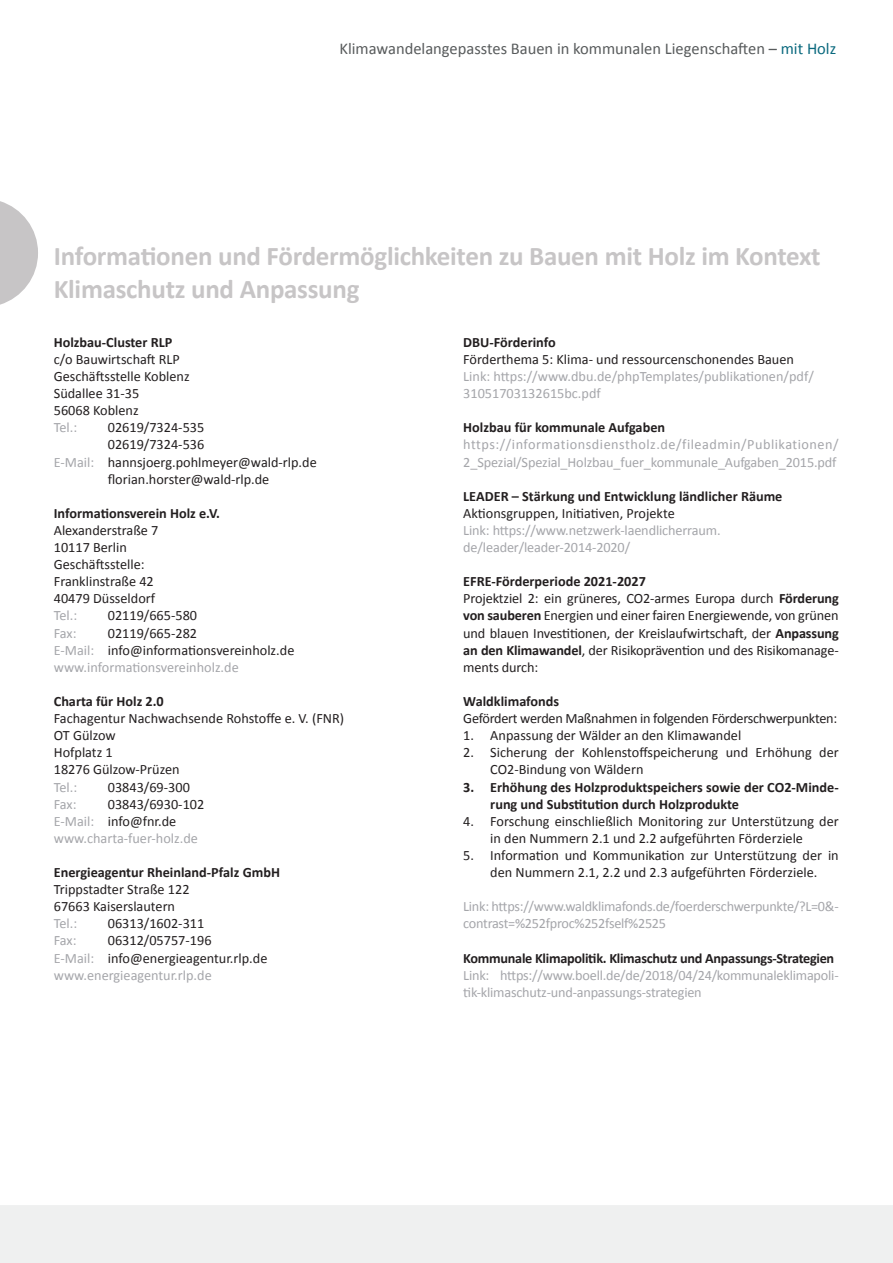
<style>
.page{position:relative;width:893px;height:1263px;background:#fff}
.page>*{position:absolute;margin:0;border:0;box-sizing:border-box;transform-origin:0 0}
.t1{font:700 27px/32.4px "Calibri";letter-spacing:-.01em;color:#c7c5c6}
.t2{font:16.5px "Calibri";color:#585b5c}
.t3{font:14.25px/17.1px "Calibri";color:#231f20}
.t4{font:14.25px/17.1px "Calibri";letter-spacing:-.01em;color:#a5a6aa}
.t5{font:700 14.25px/17.1px "Calibri";color:#231f20}
.t6{font:14.25px/17.1px "Calibri";letter-spacing:.02em;color:#a5a6aa}
.t7{font:700 14.25px "Calibri";letter-spacing:-.02em;color:#231f20}
.t8{font:14.25px "Calibri";letter-spacing:-.02em;color:#231f20}
.s1{color:#0a697e}
.s2{color:#a5a6aa}
.s3{font-weight:700}
</style>
<div class="page">
<div style="left:0;top:1205px;width:893px;height:58px;background:#eff0f0"></div>
<svg style="left:0;top:201px;width:38px;height:104px"></svg>
<p class="t2" style="left:339px;top:38px;width:498px">Klimawandelangepasstes Bauen in kommunalen Liegenschaften – <span class="s1">mit Holz</span></p>
<p class="t1" style="left:54px;top:239px;width:768px">Informationen und Fördermöglichkeiten zu Bauen mit Holz im Kontext<br>Klimaschutz und Anpassung</p>
<p class="t5" style="left:54px;top:333px;width:120px">Holzbau-Cluster RLP</p>
<p class="t3" style="left:54px;top:351px;width:128px">c/o Bauwirtschaft RLP</p>
<p class="t3" style="left:54px;top:368px;width:137px">Geschäftsstelle Koblenz</p>
<p class="t3" style="left:54px;top:385px;width:87px">Südallee 31-35</p>
<p class="t3" style="left:54px;top:402px;width:86px">56068 Koblenz</p>
<p class="t4" style="left:54px;top:419px;width:25px">Tel.:</p>
<p class="t3" style="left:108px;top:419px;width:98px">02619/7324-535</p>
<p class="t3" style="left:108px;top:436px;width:98px">02619/7324-536</p>
<p class="t3" style="left:54px;top:453px;width:265px"><span class="s2">E-Mail:</span> hannsjoerg.pohlmeyer@wald-rlp.de</p>
<p class="t3" style="left:108px;top:470px;width:163px">florian.horster@wald-rlp.de</p>
<p class="t5" style="left:54px;top:504px;width:168px">Informationsverein Holz e.V.</p>
<p class="t3" style="left:54px;top:522px;width:106px">Alexanderstraße 7</p>
<p class="t3" style="left:54px;top:539px;width:75px">10117 Berlin</p>
<p class="t3" style="left:54px;top:556px;width:92px">Geschäftsstelle:</p>
<p class="t3" style="left:54px;top:573px;width:102px">Franklinstraße 42</p>
<p class="t3" style="left:54px;top:590px;width:103px">40479 Düsseldorf</p>
<p class="t4" style="left:54px;top:607px;width:25px">Tel.:</p>
<p class="t3" style="left:108px;top:607px;width:91px">02119/665-580</p>
<p class="t4" style="left:54px;top:624px;width:24px">Fax:</p>
<p class="t3" style="left:108px;top:624px;width:91px">02119/665-282</p>
<p class="t3" style="left:54px;top:641px;width:242px"><span class="s2">E-Mail:</span> info@informationsvereinholz.de</p>
<p class="t4" style="left:54px;top:658px;width:186px">www.informationsvereinholz.de</p>
<p class="t5" style="left:54px;top:692px;width:112px">Charta für Holz 2.0</p>
<p class="t3" style="left:54px;top:710px;width:292px">Fachagentur Nachwachsende Rohstoffe e. V. (FNR)</p>
<p class="t3" style="left:54px;top:727px;width:63px">OT Gülzow</p>
<p class="t3" style="left:54px;top:744px;width:61px">Hofplatz 1</p>
<p class="t3" style="left:54px;top:761px;width:127px">18276 Gülzow-Prüzen</p>
<p class="t4" style="left:54px;top:778px;width:25px">Tel.:</p>
<p class="t3" style="left:108px;top:778px;width:84px">03843/69-300</p>
<p class="t4" style="left:54px;top:795px;width:24px">Fax:</p>
<p class="t3" style="left:108px;top:795px;width:98px">03843/6930-102</p>
<p class="t3" style="left:54px;top:812px;width:124px"><span class="s2">E-Mail:</span> info@fnr.de</p>
<p class="t4" style="left:54px;top:829px;width:146px">www.charta-fuer-holz.de</p>
<p class="t5" style="left:54px;top:863px;width:228px">Energieagentur Rheinland-Pfalz GmbH</p>
<p class="t3" style="left:54px;top:881px;width:137px">Trippstadter Straße 122</p>
<p class="t3" style="left:54px;top:898px;width:123px">67663 Kaiserslautern</p>
<p class="t4" style="left:54px;top:915px;width:25px">Tel.:</p>
<p class="t3" style="left:108px;top:915px;width:98px">06313/1602-311</p>
<p class="t4" style="left:54px;top:932px;width:24px">Fax:</p>
<p class="t3" style="left:108px;top:932px;width:105px">06312/05757-196</p>
<p class="t3" style="left:54px;top:949px;width:215px"><span class="s2">E-Mail:</span> info@energieagentur.rlp.de</p>
<p class="t4" style="left:54px;top:966px;width:159px">www.energieagentur.rlp.de</p>
<p class="t5" style="left:463px;top:333px;width:94px">DBU-Förderinfo</p>
<p class="t3" style="left:463px;top:351px;width:332px">Förderthema 5: Klima- und ressourcenschonendes Bauen</p>
<p class="t4" style="left:463px;top:368px;width:352px">Link: https://www.dbu.de/phpTemplates/publikationen/pdf/</p>
<p class="t4" style="left:463px;top:385px;width:139px">31051703132615bc.pdf</p>
<p class="t5" style="left:463px;top:418px;width:203px">Holzbau für kommunale Aufgaben</p>
<p class="t6" style="left:463px;top:436px;width:377px">https://informationsdienstholz.de/fileadmin/Publikationen/<br>2_Spezial/Spezial_Holzbau_fuer_kommunale_Aufgaben_2015.pdf</p>
<p class="t5" style="left:463px;top:487px;width:321px">LEADER – Stärkung und Entwicklung ländlicher Räume</p>
<p class="t3" style="left:463px;top:505px;width:213px">Aktionsgruppen, Initiativen, Projekte</p>
<p class="t4" style="left:463px;top:522px;width:259px">Link: https://www.netzwerk-laendlicherraum.</p>
<p class="t4" style="left:463px;top:539px;width:168px">de/leader/leader-2014-2020/</p>
<p class="t5" style="left:463px;top:572px;width:184px">EFRE-Förderperiode 2021-2027</p>
<p class="t3" style="left:463px;top:590px;width:377px;text-align:justify">Projektziel 2: ein grüneres, CO2-armes Europa durch <span class="s3">Förderung von sauberen</span> Energien und einer fairen Energiewende, von grünen und blauen Investitionen, der Kreislaufwirtschaft, der <span class="s3">Anpassung an den Klimawandel</span>, der Risikoprävention und des Risikomanage&shy;ments durch:</p>
<p class="t5" style="left:463px;top:692px;width:97px">Waldklimafonds</p>
<p class="t8" style="left:463px;top:709px;width:375px">Gefördert werden Maßnahmen in folgenden Förderschwerpunkten:</p>
<p class="t3" style="left:463px;top:727px;width:279px">1. Anpassung der Wälder an den Klimawandel</p>
<p class="t3" style="left:490px;top:744px;width:350px;text-indent:-27px">2. Sicherung der Kohlenstoffspeicherung und Erhöhung der<br>CO2-Bindung von Wäldern</p>
<p class="t5" style="left:490px;top:777px;width:350px;text-indent:-27px">3. Erhöhung des Holzproduktspeichers sowie der CO2-Minde&shy;rung und Substitution durch Holzprodukte</p>
<p class="t3" style="left:490px;top:812px;width:350px;text-indent:-27px">4. Forschung einschließlich Monitoring zur Unterstützung der in den Nummern 2.1 und 2.2 aufgeführten Förderziele</p>
<p class="t3" style="left:463px;top:847px;width:377px;text-align:center">5. Information und Kommunikation zur Unterstützung der in den Nummern 2.1, 2.2 und 2.3 aufgeführten Förderziele.</p>
<p class="t4" style="left:463px;top:898px;width:377px">Link: https://www.waldklimafonds.de/foerderschwerpunkte/?L=0&amp;- contrast=%252fproc%252fself%2525</p>
<p class="t7" style="left:463px;top:949px;width:372px">Kommunale Klimapolitik. Klimaschutz und Anpassungs-Strategien</p>
<p class="t4" style="left:463px;top:966px;width:377px">Link: https://www.boell.de/de/2018/04/24/kommunaleklimapoli&shy;tik-klimaschutz-und-anpassungs-strategien</p>
</div>
